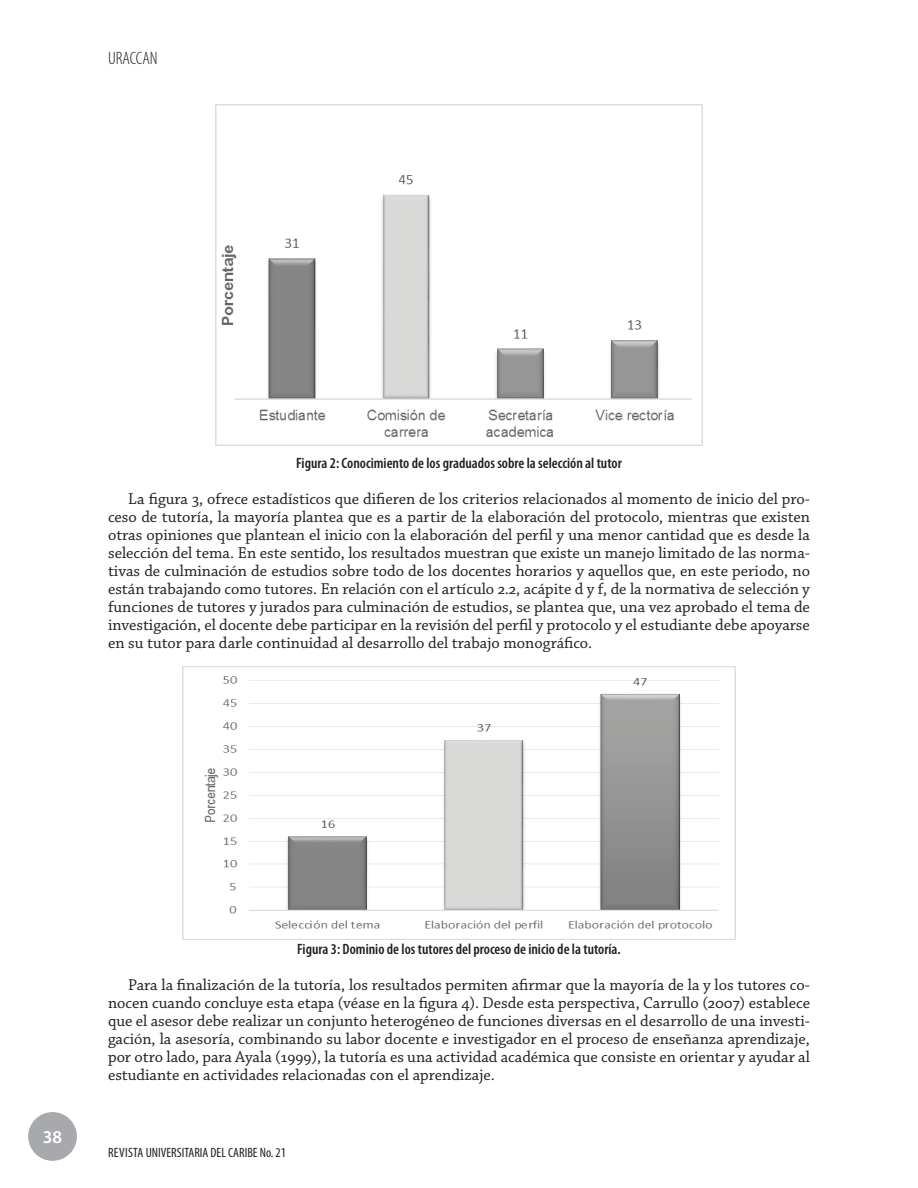
<style>
.page{position:relative;width:918px;height:1188px;background:#fff}
.page>*{position:absolute;margin:0;border:0;box-sizing:border-box;transform-origin:0 0}
.t1{font:300 condensed 18px "Myriad Pro";color:#231f20}
.t2{font:600 18px "Myriad Pro";color:#fff}
.t3{font:16.5px/18px "Chaparral Pro";color:#231f20;text-align:justify}
.t4{font:600 condensed 15px "Myriad Pro";color:#231f20}
.t5{font:condensed 13.5px "Myriad Pro";color:#231f20}
</style>
<div class="page">
<div style="left:28px;top:1112px;width:49px;height:49px;background:#a8a9ad;border-radius:50%"></div>
<img style="left:215px;top:105px;width:488px;height:340px">
<img style="left:183px;top:666px;width:552px;height:274px">
<p class="t1" style="left:108px;top:48px;width:51px">URACCAN</p>
<p class="t4" style="left:296px;top:455px;width:327px">Figura 2: Conocimiento de los graduados sobre la selección al tutor</p>
<p class="t3" style="left:108px;top:490px;width:704px;text-indent:20px">La figura 3, ofrece estadísticos que difieren de los criterios relacionados al momento de inicio del pro&shy;ceso de tutoría, la mayoría plantea que es a partir de la elaboración del protocolo, mientras que existen otras opiniones que plantean el inicio con la elaboración del perfil y una menor cantidad que es desde la selección del tema. En este sentido, los resultados muestran que existe un manejo limitado de las norma&shy;tivas de culminación de estudios sobre todo de los docentes horarios y aquellos que, en este periodo, no están trabajando como tutores. En relación con el artículo 2.2, acápite d y f, de la normativa de selección y funciones de tutores y jurados para culminación de estudios, se plantea que, una vez aprobado el tema de investigación, el docente debe participar en la revisión del perfil y protocolo y el estudiante debe apoyarse en su tutor para darle continuidad al desarrollo del trabajo monográfico.</p>
<p class="t2" style="left:43px;top:1126px;width:21px">38</p>
<p class="t4" style="left:297px;top:941px;width:325px">Figura 3: Dominio de los tutores del proceso de inicio de la tutoría.</p>
<p class="t3" style="left:108px;top:976px;width:704px;text-indent:20px">Para la finalización de la tutoría, los resultados permiten afirmar que la mayoría de la y los tutores co&shy;nocen cuando concluye esta etapa (véase en la figura 4). Desde esta perspectiva, Carrullo (2007) establece que el asesor debe realizar un conjunto heterogéneo de funciones diversas en el desarrollo de una investi&shy;gación, la asesoría, combinando su labor docente e investigador en el proceso de enseñanza aprendizaje, por otro lado, para Ayala (1999), la tutoría es una actividad académica que consiste en orientar y ayudar al estudiante en actividades relacionadas con el aprendizaje.</p>
<p class="t5" style="left:108px;top:1145px;width:179px">REVISTA UNIVERSITARIA DEL CARIBE No. 21</p>
</div>
